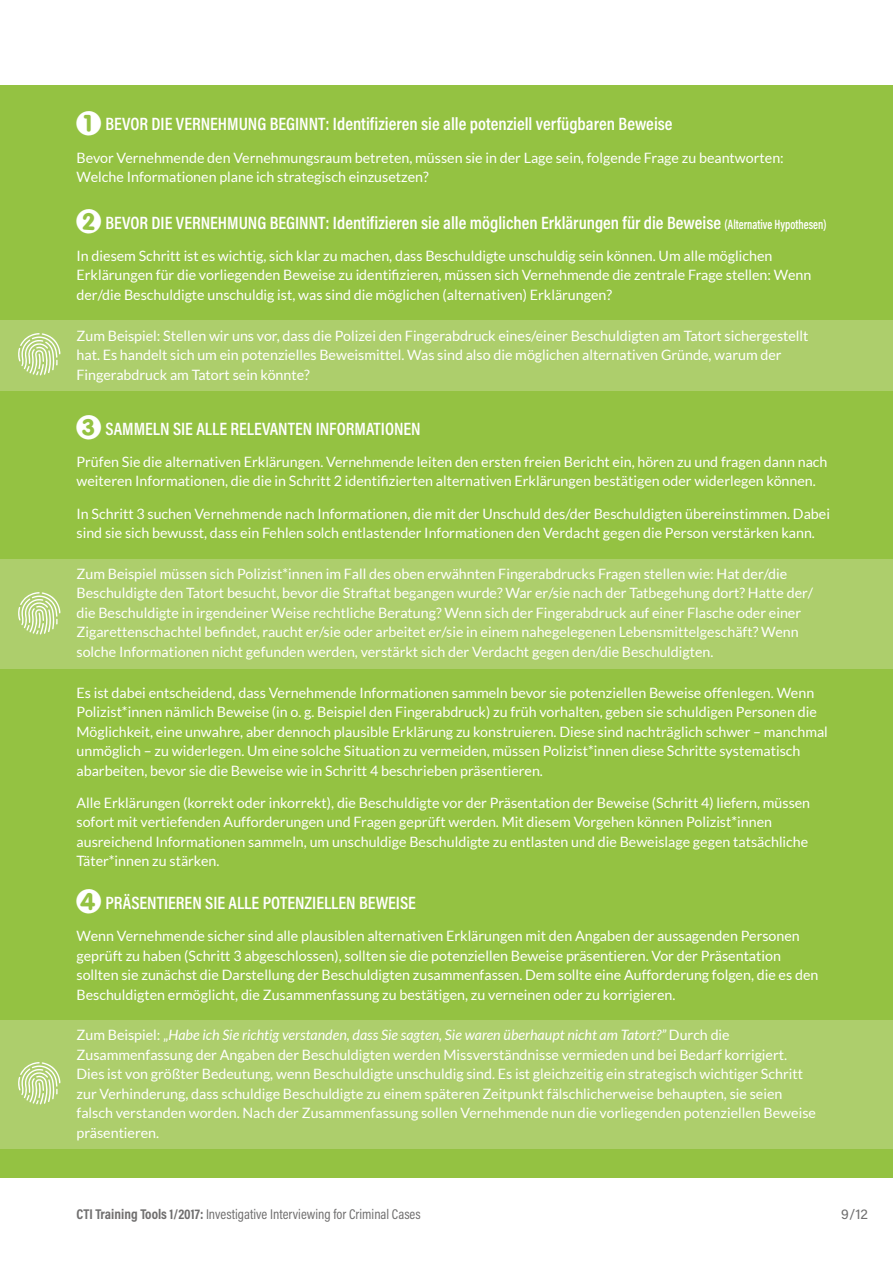
<style>
.page{position:relative;width:893px;height:1263px;background:#fff}
.page>*{position:absolute;margin:0;border:0;box-sizing:border-box;transform-origin:0 0}
.t1{font:600 18px "Acumin Pro Cond";color:#fff}
.t2{font:14.25px/19.5px "Lato";color:#fff}
.t3{font:14.25px "Acumin Pro Cond";color:#706f6f}
.t4{font:14.25px "Acumin Pro";color:#706f6f}
.s1{font-family:"Circled";font-weight:400;font-size:30px}
.s2{font-size:13.5px}
.s3{font-style:italic}
.s4{font-weight:700}
</style>
<div class="page">
<div style="left:0;top:85px;width:893px;height:1093px;background:#94c242"></div>
<div style="left:0;top:321px;width:893px;height:70px;background:#adce6c"></div>
<div style="left:0;top:559px;width:893px;height:109px;background:#adce6c"></div>
<div style="left:0;top:1020px;width:893px;height:129px;background:#adce6c"></div>
<svg style="left:18px;top:592px;width:42px;height:43px"></svg>
<svg style="left:18px;top:333px;width:42px;height:43px"></svg>
<svg style="left:18px;top:1062px;width:42px;height:42px"></svg>
<p class="t1" style="left:77px;top:112px;width:597px"><span class="s1">1</span> BEVOR DIE VERNEHMUNG BEGINNT: Identifizieren sie alle potenziell verfügbaren Beweise</p>
<p class="t2" style="left:77px;top:148px;width:709px">Bevor Vernehmende den Vernehmungsraum betreten, müssen sie in der Lage sein, folgende Frage zu beantworten:<br>Welche Informationen plane ich strategisch einzusetzen?</p>
<p class="t1" style="left:77px;top:211px;width:751px"><span class="s1">2</span> BEVOR DIE VERNEHMUNG BEGINNT: Identifizieren sie alle möglichen Erklärungen für die Beweise <span class="s2">(Alternative Hypothesen)</span></p>
<p class="t2" style="left:77px;top:246px;width:736px">In diesem Schritt ist es wichtig, sich klar zu machen, dass Beschuldigte unschuldig sein können. Um alle möglichen<br>Erklärungen für die vorliegenden Beweise zu identifizieren, müssen sich Vernehmende die zentrale Frage stellen: Wenn der/die Beschuldigte unschuldig ist, was sind die möglichen (alternativen) Erklärungen?</p>
<p class="t2" style="left:77px;top:326px;width:733px">Zum Beispiel: Stellen wir uns vor, dass die Polizei den Fingerabdruck eines/einer Beschuldigten am Tatort sichergestellt hat. Es handelt sich um ein potenzielles Beweismittel. Was sind also die möglichen alternativen Gründe, warum der<br>Fingerabdruck am Tatort sein könnte?</p>
<p class="t1" style="left:77px;top:417px;width:346px"><span class="s1">3</span> SAMMELN SIE ALLE RELEVANTEN INFORMATIONEN</p>
<p class="t2" style="left:77px;top:452px;width:752px">Prüfen Sie die alternativen Erklärungen. Vernehmende leiten den ersten freien Bericht ein, hören zu und fragen dann nach weiteren Informationen, die die in Schritt 2 identifizierten alternativen Erklärungen bestätigen oder widerlegen können.</p>
<p class="t2" style="left:77px;top:504px;width:755px">In Schritt 3 suchen Vernehmende nach Informationen, die mit der Unschuld des/der Beschuldigten übereinstimmen. Dabei sind sie sich bewusst, dass ein Fehlen solch entlastender Informationen den Verdacht gegen die Person verstärken kann.</p>
<p class="t2" style="left:77px;top:564px;width:738px">Zum Beispiel müssen sich Polizist*innen im Fall des oben erwähnten Fingerabdrucks Fragen stellen wie: Hat der/die Beschuldigte den Tatort besucht, bevor die Straftat begangen wurde? War er/sie nach der Tatbegehung dort? Hatte der/ die Beschuldigte in irgendeiner Weise rechtliche Beratung? Wenn sich der Fingerabdruck auf einer Flasche oder einer Zigarettenschachtel befindet, raucht er/sie oder arbeitet er/sie in einem nahegelegenen Lebensmittelgeschäft? Wenn solche Informationen nicht gefunden werden, verstärkt sich der Verdacht gegen den/die Beschuldigten.</p>
<p class="t2" style="left:77px;top:683px;width:753px">Es ist dabei entscheidend, dass Vernehmende Informationen sammeln bevor sie potenziellen Beweise offenlegen. Wenn Polizist*innen nämlich Beweise (in o. g. Beispiel den Fingerabdruck) zu früh vorhalten, geben sie schuldigen Personen die Möglichkeit, eine unwahre, aber dennoch plausible Erklärung zu konstruieren. Diese sind nachträglich schwer – manchmal unmöglich – zu widerlegen. Um eine solche Situation zu vermeiden, müssen Polizist*innen diese Schritte systematisch abarbeiten, bevor sie die Beweise wie in Schritt 4 beschrieben präsentieren.</p>
<p class="t2" style="left:77px;top:793px;width:735px">Alle Erklärungen (korrekt oder inkorrekt), die Beschuldigte vor der Präsentation der Beweise (Schritt 4) liefern, müssen sofort mit vertiefenden Aufforderungen und Fragen geprüft werden. Mit diesem Vorgehen können Polizist*innen ausreichend Informationen sammeln, um unschuldige Beschuldigte zu entlasten und die Beweislage gegen tatsächliche Täter*innen zu stärken.</p>
<p class="t1" style="left:77px;top:891px;width:341px"><span class="s1">4</span> PRÄSENTIEREN SIE ALLE POTENZIELLEN BEWEISE</p>
<p class="t2" style="left:77px;top:926px;width:743px">Wenn Vernehmende sicher sind alle plausiblen alternativen Erklärungen mit den Angaben der aussagenden Personen geprüft zu haben (Schritt 3 abgeschlossen), sollten sie die potenziellen Beweise präsentieren. Vor der Präsentation sollten sie zunächst die Darstellung der Beschuldigten zusammenfassen. Dem sollte eine Aufforderung folgen, die es den Beschuldigten ermöglicht, die Zusammenfassung zu bestätigen, zu verneinen oder zu korrigieren.</p>
<p class="t2" style="left:77px;top:1025px;width:741px">Zum Beispiel: „<span class="s3">Habe ich Sie richtig verstanden, dass Sie sagten, Sie waren überhaupt nicht am Tatort?”</span> Durch die Zusammenfassung der Angaben der Beschuldigten werden Missverständnisse vermieden und bei Bedarf korrigiert.<br>Dies ist von größter Bedeutung, wenn Beschuldigte unschuldig sind. Es ist gleichzeitig ein strategisch wichtiger Schritt zur Verhinderung, dass schuldige Beschuldigte zu einem späteren Zeitpunkt fälschlicherweise behaupten, sie seien falsch verstanden worden. Nach der Zusammenfassung sollen Vernehmende nun die vorliegenden potenziellen Beweise präsentieren.</p>
<p class="t3" style="left:77px;top:1205px;width:346px"><span class="s4">CTI Training Tools 1/2017:</span> Investigative Interviewing for Criminal Cases</p>
<p class="t4" style="left:841px;top:1204px;width:28px">9/12</p>
</div>
